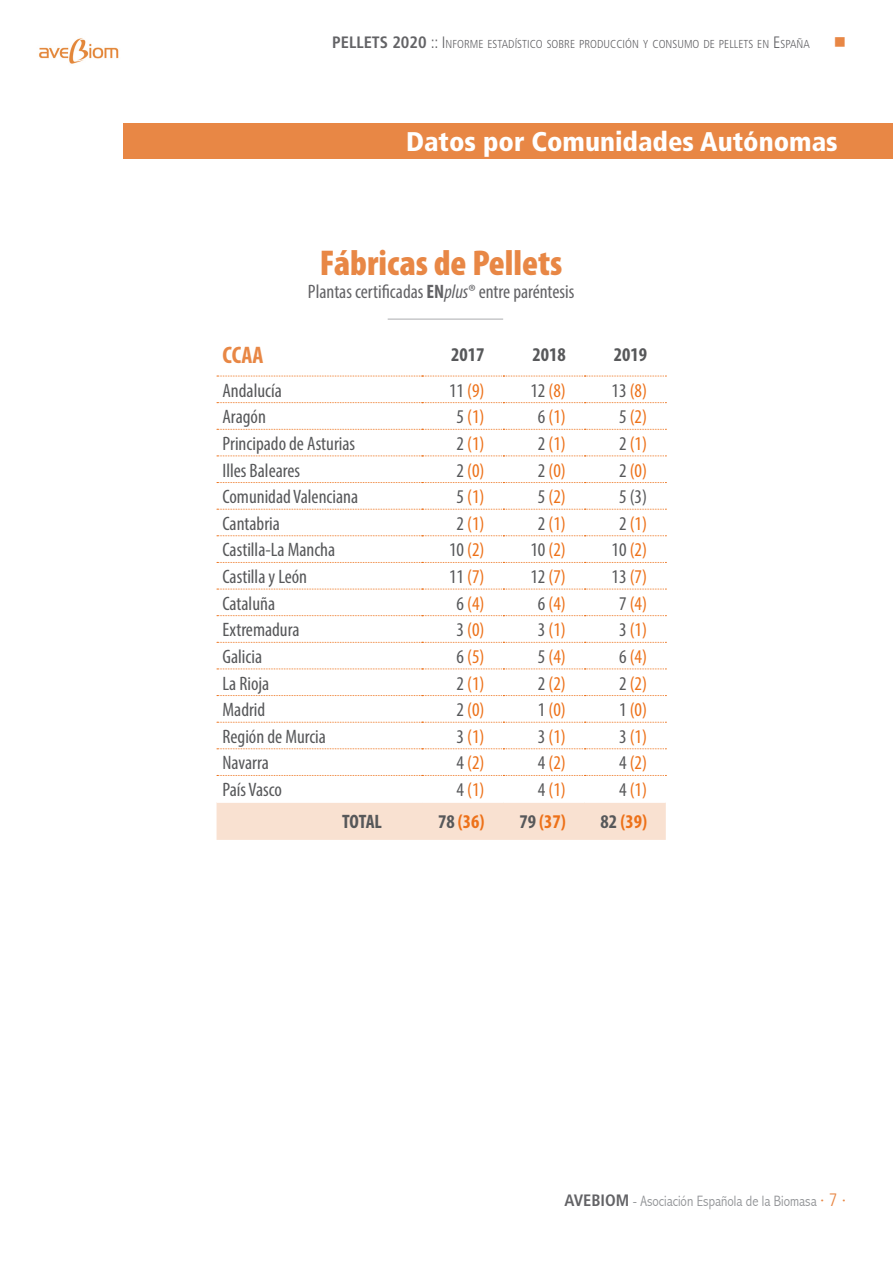
<style>
.page{position:relative;width:893px;height:1263px;background:#fff}
.page>*{position:absolute;margin:0;border:0;box-sizing:border-box;transform-origin:0 0}
.t1{font:900 condensed 36px "Myriad Pro";color:#e88745}
.t2{font:900 condensed 27px "Frutiger";color:#fff}
.t3{font:700 condensed 24px "Myriad Pro";color:#e88745}
.t4{font:condensed 19.5px "Myriad Pro";color:#ed7119}
.t5{font:condensed 19.5px "Myriad Pro";color:#57585a}
.t6{font:condensed 19.5px "Myriad Pro";color:#636366}
.t7{font:700 condensed 19.5px "Myriad Pro";color:#ed7119}
.t8{font:700 condensed 19.5px "Myriad Pro";color:#57585a}
.t9{font:16.5px "Wingdings";color:#e88745}
.t10{font:300 condensed 15px "Abadi";color:#939598}
.t11{font:300 condensed 11.55px "Frutiger";color:#636366}
.s1{font-weight:700;font-size:16.5px}
.s2{font-size:16.5px}
.s3{font-weight:700}
.s4{font-style:italic}
.s5{color:#57585a}
.s6{font-family:"Frutiger";font-weight:700;font-size:16.5px;color:#636366}
.s7{font-family:"Frutiger";font-size:18px;color:#e88745}
</style>
<div class="page">
<img style="left:39px;top:38px;width:80px;height:26px">
<div style="left:124px;top:123px;width:769px;height:35px;background:#e88745"></div>
<div style="left:217px;top:802px;width:449px;height:38px;background:#f9e1d1"></div>
<svg style="left:217px;top:376px;width:449px;height:1px"></svg>
<svg style="left:217px;top:402px;width:449px;height:1px"></svg>
<svg style="left:217px;top:429px;width:449px;height:1px"></svg>
<svg style="left:217px;top:455px;width:449px;height:1px"></svg>
<svg style="left:217px;top:482px;width:449px;height:1px"></svg>
<svg style="left:217px;top:509px;width:449px;height:1px"></svg>
<svg style="left:217px;top:535px;width:449px;height:1px"></svg>
<svg style="left:217px;top:562px;width:449px;height:1px"></svg>
<svg style="left:217px;top:589px;width:449px;height:1px"></svg>
<svg style="left:217px;top:615px;width:449px;height:1px"></svg>
<svg style="left:217px;top:642px;width:449px;height:1px"></svg>
<svg style="left:217px;top:668px;width:449px;height:1px"></svg>
<svg style="left:217px;top:695px;width:449px;height:1px"></svg>
<svg style="left:217px;top:722px;width:449px;height:1px"></svg>
<svg style="left:217px;top:748px;width:449px;height:1px"></svg>
<svg style="left:217px;top:775px;width:449px;height:1px"></svg>
<hr style="left:217px;top:801px;width:205px;height:2px;background:#fff">
<hr style="left:422px;top:801px;width:81px;height:2px;background:#fff">
<hr style="left:503px;top:801px;width:81px;height:2px;background:#fff">
<hr style="left:585px;top:801px;width:81px;height:2px;background:#fff">
<hr style="left:388px;top:318px;width:115px;height:2px;background:#c7c8ca">
<p class="t11" style="left:332px;top:38px;width:479px"><span class="s1">PELLETS 2020</span> <span class="s2">:: I</span>NFORME ESTADÍSTICO SOBRE PRODUCCIÓN Y CONSUMO DE PELLETS EN <span class="s2">E</span>SPAÑA</p>
<p class="t9" style="left:834px;top:33px;width:14px">■</p>
<p class="t2" style="left:406px;top:125px;width:433px">Datos por Comunidades Autónomas</p>
<p class="t1" style="left:320px;top:240px;width:244px">Fábricas de Pellets</p>
<p class="t6" style="left:308px;top:280px;width:268px">Plantas certificadas <span class="s3">EN</span><span class="s4">plus</span>® entre paréntesis</p>
<p class="t3" style="left:223px;top:340px;width:43px">CCAA</p>
<p class="t8" style="left:451px;top:342px;width:35px">2017</p>
<p class="t8" style="left:533px;top:342px;width:35px">2018</p>
<p class="t8" style="left:614px;top:342px;width:35px">2019</p>
<p class="t5" style="left:223px;top:378px;width:61px">Andalucía</p>
<p class="t4" style="left:449px;top:378px;width:37px"><span class="s5">11</span> (9)</p>
<p class="t4" style="left:530px;top:378px;width:37px"><span class="s5">12</span> (8)</p>
<p class="t4" style="left:612px;top:378px;width:37px"><span class="s5">13</span> (8)</p>
<p class="t5" style="left:223px;top:405px;width:45px">Aragón</p>
<p class="t4" style="left:457px;top:405px;width:29px"><span class="s5">5</span> (1)</p>
<p class="t4" style="left:538px;top:405px;width:29px"><span class="s5">6</span> (1)</p>
<p class="t4" style="left:619px;top:405px;width:29px"><span class="s5">5</span> (2)</p>
<p class="t5" style="left:223px;top:432px;width:134px">Principado de Asturias</p>
<p class="t4" style="left:457px;top:432px;width:29px"><span class="s5">2</span> (1)</p>
<p class="t4" style="left:538px;top:432px;width:29px"><span class="s5">2</span> (1)</p>
<p class="t4" style="left:619px;top:432px;width:29px"><span class="s5">2</span> (1)</p>
<p class="t5" style="left:223px;top:458px;width:79px">Illes Baleares</p>
<p class="t4" style="left:457px;top:458px;width:29px"><span class="s5">2</span> (0)</p>
<p class="t4" style="left:538px;top:458px;width:29px"><span class="s5">2</span> (0)</p>
<p class="t4" style="left:619px;top:458px;width:29px"><span class="s5">2</span> (0)</p>
<p class="t5" style="left:223px;top:485px;width:137px">Comunidad Valenciana</p>
<p class="t4" style="left:457px;top:485px;width:29px"><span class="s5">5</span> (1)</p>
<p class="t4" style="left:538px;top:485px;width:29px"><span class="s5">5</span> (2)</p>
<p class="t5" style="left:619px;top:485px;width:29px">5 (3)</p>
<p class="t5" style="left:223px;top:512px;width:59px">Cantabria</p>
<p class="t4" style="left:457px;top:512px;width:29px"><span class="s5">2</span> (1)</p>
<p class="t4" style="left:538px;top:512px;width:29px"><span class="s5">2</span> (1)</p>
<p class="t4" style="left:619px;top:512px;width:29px"><span class="s5">2</span> (1)</p>
<p class="t5" style="left:223px;top:538px;width:114px">Castilla-La Mancha</p>
<p class="t4" style="left:449px;top:538px;width:37px"><span class="s5">10</span> (2)</p>
<p class="t4" style="left:530px;top:538px;width:37px"><span class="s5">10</span> (2)</p>
<p class="t4" style="left:612px;top:538px;width:37px"><span class="s5">10</span> (2)</p>
<p class="t5" style="left:223px;top:565px;width:86px">Castilla y León</p>
<p class="t4" style="left:449px;top:565px;width:37px"><span class="s5">11</span> (7)</p>
<p class="t4" style="left:530px;top:565px;width:37px"><span class="s5">12</span> (7)</p>
<p class="t4" style="left:612px;top:565px;width:37px"><span class="s5">13</span> (7)</p>
<p class="t5" style="left:223px;top:591px;width:54px">Cataluña</p>
<p class="t4" style="left:457px;top:591px;width:29px"><span class="s5">6</span> (4)</p>
<p class="t4" style="left:538px;top:591px;width:29px"><span class="s5">6</span> (4)</p>
<p class="t4" style="left:619px;top:591px;width:29px"><span class="s5">7</span> (4)</p>
<p class="t5" style="left:223px;top:618px;width:78px">Extremadura</p>
<p class="t4" style="left:457px;top:618px;width:29px"><span class="s5">3</span> (0)</p>
<p class="t4" style="left:538px;top:618px;width:29px"><span class="s5">3</span> (1)</p>
<p class="t4" style="left:619px;top:618px;width:29px"><span class="s5">3</span> (1)</p>
<p class="t5" style="left:223px;top:645px;width:41px">Galicia</p>
<p class="t4" style="left:457px;top:645px;width:29px"><span class="s5">6</span> (5)</p>
<p class="t4" style="left:538px;top:645px;width:29px"><span class="s5">5</span> (4)</p>
<p class="t4" style="left:619px;top:645px;width:29px"><span class="s5">6</span> (4)</p>
<p class="t5" style="left:223px;top:671px;width:48px">La Rioja</p>
<p class="t4" style="left:457px;top:671px;width:29px"><span class="s5">2</span> (1)</p>
<p class="t4" style="left:538px;top:671px;width:29px"><span class="s5">2</span> (2)</p>
<p class="t4" style="left:619px;top:671px;width:29px"><span class="s5">2</span> (2)</p>
<p class="t5" style="left:223px;top:698px;width:44px">Madrid</p>
<p class="t4" style="left:457px;top:698px;width:29px"><span class="s5">2</span> (0)</p>
<p class="t4" style="left:538px;top:698px;width:29px"><span class="s5">1</span> (0)</p>
<p class="t4" style="left:619px;top:698px;width:29px"><span class="s5">1</span> (0)</p>
<p class="t5" style="left:223px;top:725px;width:105px">Región de Murcia</p>
<p class="t4" style="left:457px;top:725px;width:29px"><span class="s5">3</span> (1)</p>
<p class="t4" style="left:538px;top:725px;width:29px"><span class="s5">3</span> (1)</p>
<p class="t4" style="left:619px;top:725px;width:29px"><span class="s5">3</span> (1)</p>
<p class="t5" style="left:223px;top:751px;width:48px">Navarra</p>
<p class="t4" style="left:457px;top:751px;width:29px"><span class="s5">4</span> (2)</p>
<p class="t4" style="left:538px;top:751px;width:29px"><span class="s5">4</span> (2)</p>
<p class="t4" style="left:619px;top:751px;width:29px"><span class="s5">4</span> (2)</p>
<p class="t5" style="left:223px;top:778px;width:61px">País Vasco</p>
<p class="t4" style="left:457px;top:778px;width:29px"><span class="s5">4</span> (1)</p>
<p class="t4" style="left:538px;top:778px;width:29px"><span class="s5">4</span> (1)</p>
<p class="t4" style="left:619px;top:778px;width:29px"><span class="s5">4</span> (1)</p>
<p class="t8" style="left:342px;top:810px;width:41px">TOTAL</p>
<p class="t7" style="left:438px;top:810px;width:48px"><span class="s5">78</span> (36)</p>
<p class="t7" style="left:519px;top:810px;width:48px"><span class="s5">79</span> (37)</p>
<p class="t7" style="left:601px;top:810px;width:48px"><span class="s5">82</span> (39)</p>
<p class="t10" style="left:564px;top:1192px;width:283px"><span class="s6">AVEBIOM</span> - Asociación Española de la Biomasa <span class="s7">· 7 ·</span></p>
</div>
